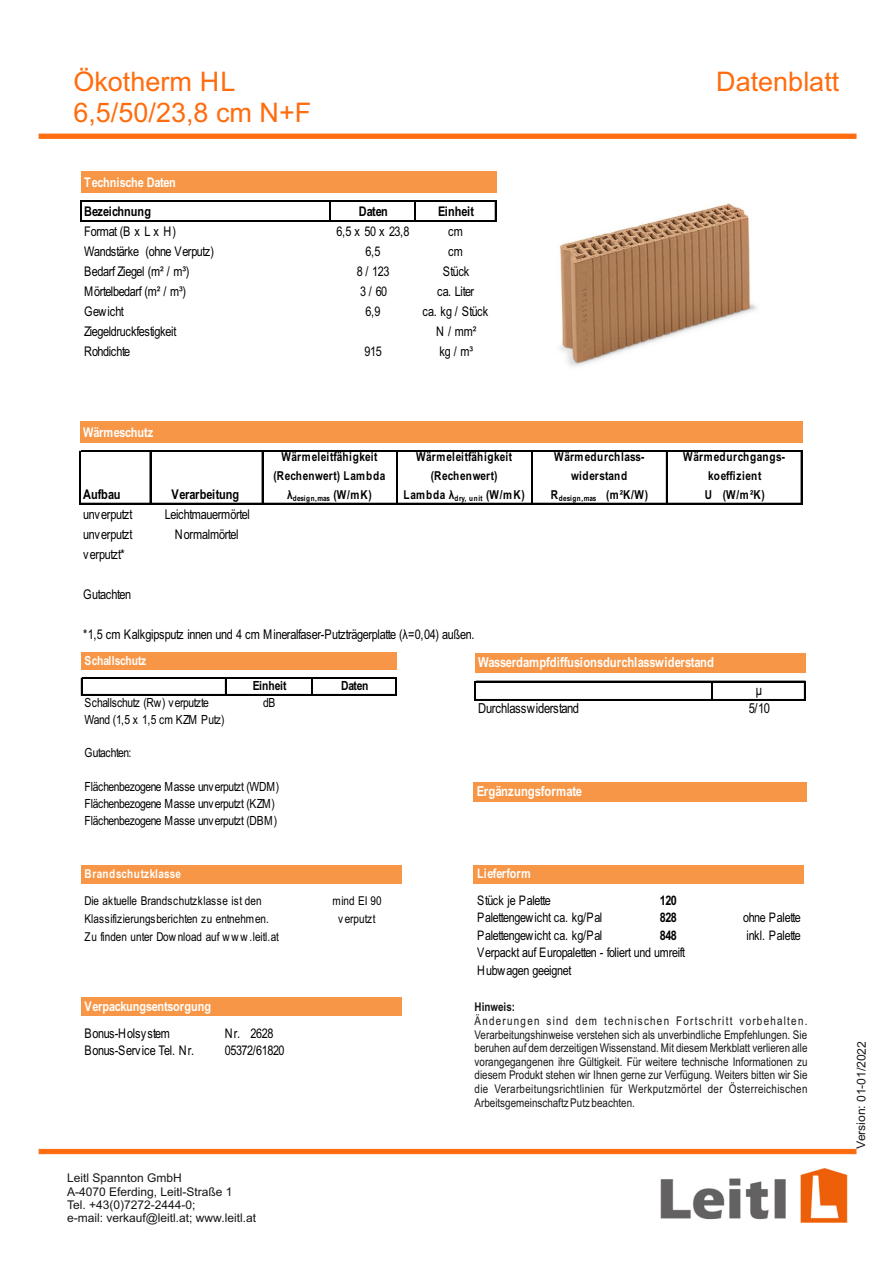
<style>
.page{position:relative;width:893px;height:1263px;background:#fff}
.page>*{position:absolute;margin:0;border:0;box-sizing:border-box;transform-origin:0 0}
.t1{font:27px/30.2px "Arial";color:#ff6c0d}
.t2{font:700 13.8px "Arial Narrow";color:#fff}
.t3{font:13.8px "Arial Narrow";letter-spacing:-.02em;color:#000}
.t4{font:13.35px "Arial Narrow";letter-spacing:-.035em;color:#000}
.t5{font:700 13.35px "Arial Narrow";color:#000}
.t6{font:700 13.35px "Arial Narrow";color:#fff}
.t7{font:700 13.35px "Arial Narrow";letter-spacing:-.02em;color:#fff}
.t8{font:13.35px "Arial Narrow";letter-spacing:.01em;color:#000}
.t9{font:13.35px "Arial Narrow";letter-spacing:-.005em;color:#000}
.t10{font:13.2px/17.5px "Arial Narrow";letter-spacing:-.03em;color:#000}
.t11{font:700 13.2px "Arial Narrow";letter-spacing:.01em;color:#fff}
.t12{font:700 13.2px "Arial Narrow";letter-spacing:-.03em;color:#000}
.t13{font:12.6px/16.8px "Arial Narrow";letter-spacing:-.04em;color:#000}
.t14{font:700 12.6px "Arial Narrow";color:#fff}
.t15{font:700 12.6px "Arial Narrow";letter-spacing:-.015em;color:#000}
.t16{font:700 12.3px/18.9px "Arial Narrow";letter-spacing:.05em;color:#000;text-align:center}
.t17{font:12.15px "Arial Narrow";color:#000}
.t18{font:700 12.15px "Arial Narrow";letter-spacing:.025em;color:#fff}
.t19{font:12px/13.6px "Arial Narrow";color:#151616;text-align:justify}
.t20{font:12px/13.4px "Arial";color:#151616}
.t21{font:700 12px "Arial Narrow";color:#151616}
.t22{font:700 7.8px "Arial Narrow";color:#000}
</style>
<div class="page">
<svg style="left:39px;top:134px;width:817px;height:5px;background:#ff6f12"></svg>
<img style="left:660px;top:1168px;width:188px;height:55px">
<svg style="left:39px;top:1149px;width:817px;height:5px;background:#ff6e10"></svg>
<div style="left:81px;top:172px;width:415px;height:21px;background:#f79646"></div>
<svg style="left:81px;top:201px;width:1px;height:21px"></svg>
<svg style="left:330px;top:202px;width:1px;height:18px"></svg>
<svg style="left:414px;top:202px;width:2px;height:18px"></svg>
<svg style="left:495px;top:202px;width:1px;height:18px"></svg>
<hr style="left:82px;top:200px;width:414px;height:1px;background:#000">
<hr style="left:82px;top:201px;width:414px;height:1px;background:#000">
<hr style="left:82px;top:220px;width:414px;height:1px;background:#000">
<hr style="left:82px;top:221px;width:414px;height:1px;background:#000">
<div style="left:80px;top:422px;width:722px;height:21px;background:#f79646"></div>
<hr style="left:80px;top:451px;width:1px;height:53px;background:#000">
<hr style="left:150px;top:452px;width:1px;height:52px;background:#000">
<hr style="left:262px;top:452px;width:1px;height:52px;background:#000">
<hr style="left:397px;top:452px;width:1px;height:52px;background:#000">
<hr style="left:531px;top:452px;width:1px;height:52px;background:#000">
<hr style="left:532px;top:452px;width:1px;height:52px;background:#000">
<hr style="left:666px;top:452px;width:1px;height:52px;background:#000">
<hr style="left:801px;top:452px;width:1px;height:52px;background:#000">
<hr style="left:81px;top:450px;width:721px;height:1px;background:#000">
<hr style="left:81px;top:451px;width:721px;height:1px;background:#000">
<hr style="left:81px;top:503px;width:721px;height:1px;background:#000">
<div style="left:81px;top:652px;width:316px;height:18px;background:#f79646"></div>
<svg style="left:81px;top:678px;width:1px;height:17px"></svg>
<svg style="left:225px;top:679px;width:1px;height:15px"></svg>
<svg style="left:311px;top:679px;width:2px;height:15px"></svg>
<svg style="left:395px;top:679px;width:2px;height:15px"></svg>
<hr style="left:82px;top:677px;width:315px;height:1px;background:#000">
<hr style="left:82px;top:678px;width:315px;height:1px;background:#000">
<hr style="left:82px;top:694px;width:315px;height:1px;background:#000">
<div style="left:475px;top:654px;width:330px;height:19px;background:#f79646"></div>
<svg style="left:474px;top:681px;width:2px;height:20px"></svg>
<svg style="left:712px;top:682px;width:1px;height:17px"></svg>
<svg style="left:804px;top:682px;width:1px;height:17px"></svg>
<hr style="left:476px;top:681px;width:329px;height:1px;background:#000">
<hr style="left:476px;top:699px;width:329px;height:2px;background:#000">
<div style="left:473px;top:782px;width:334px;height:20px;background:#f79646"></div>
<div style="left:474px;top:865px;width:330px;height:19px;background:#f79646"></div>
<img style="left:559px;top:203px;width:198px;height:164px">
<div style="left:81px;top:865px;width:321px;height:19px;background:#f79646"></div>
<div style="left:81px;top:997px;width:321px;height:19px;background:#f79646"></div>
<h1 class="t1" style="left:73px;top:69px;width:239px">Ökotherm HL<br>6,5/50/23,8 cm N+F</h1>
<h1 class="t1" style="left:716px;top:69px;width:125px">Datenblatt</h1>
<p class="t7" style="left:84px;top:178px;width:93px">Technische Daten</p>
<p class="t5" style="left:84px;top:206px;width:68px">Bezeichnung</p>
<p class="t5" style="left:359px;top:206px;width:31px">Daten</p>
<p class="t5" style="left:438px;top:206px;width:38px">Einheit</p>
<p class="t4" style="left:84px;top:226px;width:93px">Format (B x L x H)</p>
<p class="t4" style="left:337px;top:226px;width:75px">6,5 x 50 x 23,8</p>
<p class="t4" style="left:448px;top:226px;width:16px">cm</p>
<p class="t4" style="left:84px;top:246px;width:131px">Wandstärke (ohne Verputz)</p>
<p class="t4" style="left:366px;top:246px;width:17px">6,5</p>
<p class="t4" style="left:448px;top:246px;width:16px">cm</p>
<p class="t4" style="left:84px;top:266px;width:107px">Bedarf Ziegel (m² / m³)</p>
<p class="t4" style="left:357px;top:266px;width:34px">8 / 123</p>
<p class="t4" style="left:443px;top:266px;width:28px">Stück</p>
<p class="t4" style="left:84px;top:286px;width:103px">Mörtelbedarf (m² / m³)</p>
<p class="t4" style="left:360px;top:286px;width:29px">3/60</p>
<p class="t4" style="left:437px;top:286px;width:39px">ca. Liter</p>
<p class="t9" style="left:84px;top:306px;width:41px">Gewicht</p>
<p class="t4" style="left:366px;top:306px;width:17px">6,9</p>
<p class="t8" style="left:423px;top:306px;width:67px">ca. kg / Stück</p>
<p class="t4" style="left:84px;top:326px;width:94px">Ziegeldruckfestigkeit</p>
<p class="t4" style="left:436px;top:326px;width:42px">N / mm²</p>
<p class="t4" style="left:84px;top:346px;width:48px">Rohdichte</p>
<p class="t4" style="left:364px;top:346px;width:19px">915</p>
<p class="t4" style="left:439px;top:346px;width:35px">kg/ m³</p>
<p class="t6" style="left:83px;top:428px;width:72px">Wärmeschutz</p>
<p class="t5" style="left:83px;top:489px;width:39px">Aufbau</p>
<p class="t5" style="left:171px;top:489px;width:69px">Verarbeitung</p>
<p class="t16" style="left:273px;top:448px;width:114px">Wärmeleitfähigkeit (Rechenwert) Lambda</p>
<p class="t22" style="left:287px;top:495px;width:86px"><sup>λ</sup>design,mas <sup>(W/mK)</sup></p>
<p class="t16" style="left:404px;top:448px;width:123px">Wärmeleitfähigkeit (Rechenwert)<br>Lambda λ<sub>dry,</sub> <sub>unit</sub> (W/mK)</p>
<p class="t16" style="left:554px;top:448px;width:92px">Wärmedurchlass&shy;widerstand</p>
<p class="t22" style="left:551px;top:495px;width:99px"><sup>R</sup>design,mas <sup>(m²K/W)</sup></p>
<p class="t16" style="left:683px;top:448px;width:103px">Wärmedurchgangs&shy;koeffizient<br>U (W/m²K)</p>
<p class="t4" style="left:83px;top:509px;width:51px">unverputzt</p>
<p class="t4" style="left:165px;top:509px;width:87px">Leichtmauermörtel</p>
<p class="t4" style="left:83px;top:529px;width:51px">unverputzt</p>
<p class="t4" style="left:175px;top:529px;width:65px">Normalmörtel</p>
<p class="t4" style="left:83px;top:549px;width:43px">verputzt*</p>
<p class="t4" style="left:83px;top:589px;width:49px">Gutachten</p>
<p class="t4" style="left:83px;top:630px;width:393px">*1,5 cm Kalkgipsputz innen und 4 cm Mineralfaser-Putzträgerplatte (λ=0,04) außen.</p>
<p class="t14" style="left:84px;top:656px;width:63px">Schallschutz</p>
<p class="t15" style="left:253px;top:681px;width:35px">Einheit</p>
<p class="t15" style="left:341px;top:681px;width:29px">Daten</p>
<p class="t13" style="left:84px;top:695px;width:126px">Schallschutz (Rw) verputzte</p>
<p class="t13" style="left:263px;top:695px;width:14px">dB</p>
<p class="t13" style="left:84px;top:712px;width:142px">Wand (1,5 x 1,5 cm KZM Putz)</p>
<p class="t13" style="left:84px;top:746px;width:49px">Gutachten:</p>
<p class="t13" style="left:84px;top:779px;width:196px">Flächenbezogene Masse unverputzt (WDM)<br>Flächenbezogene Masse unverputzt (KZM)<br>Flächenbezogene Masse unverputzt (DBM)</p>
<p class="t2" style="left:478px;top:657px;width:237px">Wasserdampfdiffusionsdurchlasswiderstand</p>
<p class="t3" style="left:756px;top:685px;width:8px">μ</p>
<p class="t3" style="left:478px;top:703px;width:103px">Durchlasswiderstand</p>
<p class="t3" style="left:749px;top:703px;width:23px">5/10</p>
<p class="t2" style="left:477px;top:786px;width:107px">Ergänzungsformate</p>
<p class="t18" style="left:85px;top:870px;width:98px">Brandschutzklasse</p>
<p class="t17" style="left:85px;top:896px;width:178px">Die aktuelle Brandschutzklasse ist den</p>
<p class="t17" style="left:332px;top:896px;width:51px">mind EI 90</p>
<p class="t17" style="left:85px;top:914px;width:186px">Klassifizierungsberichten zu entnehmen.</p>
<p class="t17" style="left:338px;top:914px;width:39px">v erputzt</p>
<p class="t17" style="left:85px;top:932px;width:196px">Zu finden unter Download auf www.leitl.at</p>
<p class="t6" style="left:85px;top:1001px;width:128px">Verpackungsentsorgung</p>
<p class="t4" style="left:85px;top:1028px;width:87px">Bonus-Holsystem</p>
<p class="t4" style="left:225px;top:1028px;width:50px">Nr. 2628</p>
<p class="t4" style="left:85px;top:1045px;width:111px">Bonus-Service Tel. Nr.</p>
<p class="t4" style="left:225px;top:1045px;width:61px">05372/61820</p>
<p class="t20" style="left:67px;top:1172px;width:190px">Leitl Spannton GmbH<br>A-4070 Eferding, Leitl-Straße 1<br>Tel. +43(0)7272-2444-0;<br>e-mail: verkauf@leitl.at; www.leitl.at</p>
<p class="t11" style="left:477px;top:868px;width:55px">Lieferform</p>
<p class="t10" style="left:477px;top:892px;width:75px">Stück je Palette</p>
<p class="t12" style="left:660px;top:895px;width:19px">120</p>
<p class="t10" style="left:477px;top:910px;width:127px">Palettengewicht ca. kg/Pal</p>
<p class="t12" style="left:660px;top:912px;width:19px">828</p>
<p class="t10" style="left:743px;top:910px;width:59px">ohne Palette</p>
<p class="t10" style="left:477px;top:927px;width:127px">Palettengewicht ca. kg/Pal</p>
<p class="t12" style="left:660px;top:930px;width:19px">848</p>
<p class="t10" style="left:746px;top:927px;width:56px">inkl. Palette</p>
<p class="t10" style="left:477px;top:945px;width:209px">Verpackt auf Europaletten - foliert und umreift<br>Hubwagen geeignet</p>
<p class="t21" style="left:475px;top:1003px;width:42px">Hinweis:</p>
<p class="t19" style="left:475px;top:1015px;width:334px">Änderungen sind dem technischen Fortschritt vorbehalten.<br>Verarbeitungshinweise verstehen sich als unverbindliche Empfehlungen. Sie beruhen auf dem derzeitigen Wissenstand. Mit diesem Merkblatt verlieren alle vorangegangenen ihre Gültigkeit. Für weitere technische Informationen zu diesem Produkt stehen wir Ihnen gerne zur Verfügung. Weiters bitten wir Sie die Verarbeitungsrichtlinien für Werkputzmörtel der Österreichischen Arbeitsgemeinschaftz Putz beachten.</p>
<p class="t20" style="left:856px;top:1148px;width:109px;rotate:-90deg">Version: 01-01/2022</p>
</div>
